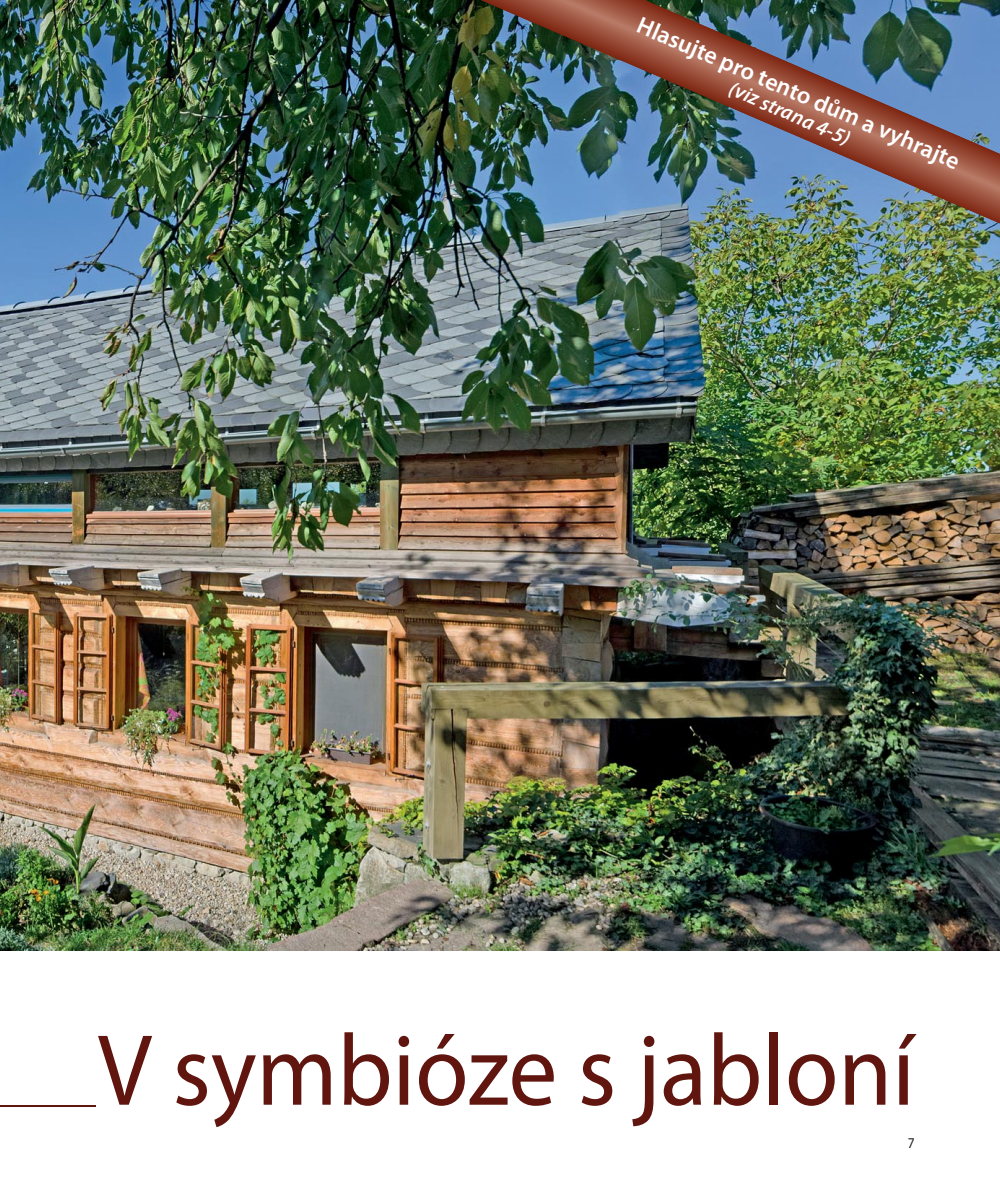
<style>
.page{position:relative;width:1000px;height:1191px;background:#fff}
.page>*{position:absolute;margin:0;border:0;box-sizing:border-box;transform-origin:0 0}
.t1{font:102px "Myriad Pro";color:#60150e;scale:.95 1}
.t2{font:600 24px "Myriad Pro";color:#fff}
.t3{font:italic 600 21px "Myriad Pro";color:#fff}
.t4{font:15px "Myriad Pro";color:#231f20;scale:.9 1}
</style>
<div class="page">
<img style="left:0;top:0;width:999px;height:950px">
<hr style="left:0;top:1105px;width:95px;height:1px;background:#60150e">
<img style="left:480px;top:0;width:519px;height:223px">
<p class="t2" style="left:643px;top:12px;width:350px;rotate:23deg">Hlasujte pro tento dům a vyhrajte</p>
<p class="t3" style="left:734px;top:76px;width:131px;rotate:23deg">(viz strana 4-5)</p>
<h1 class="t1" style="left:98px;top:1009px;width:861px">V symbióze s jabloní</h1>
<p class="t4" style="left:907px;top:1134px;width:9px">7</p>
</div>
